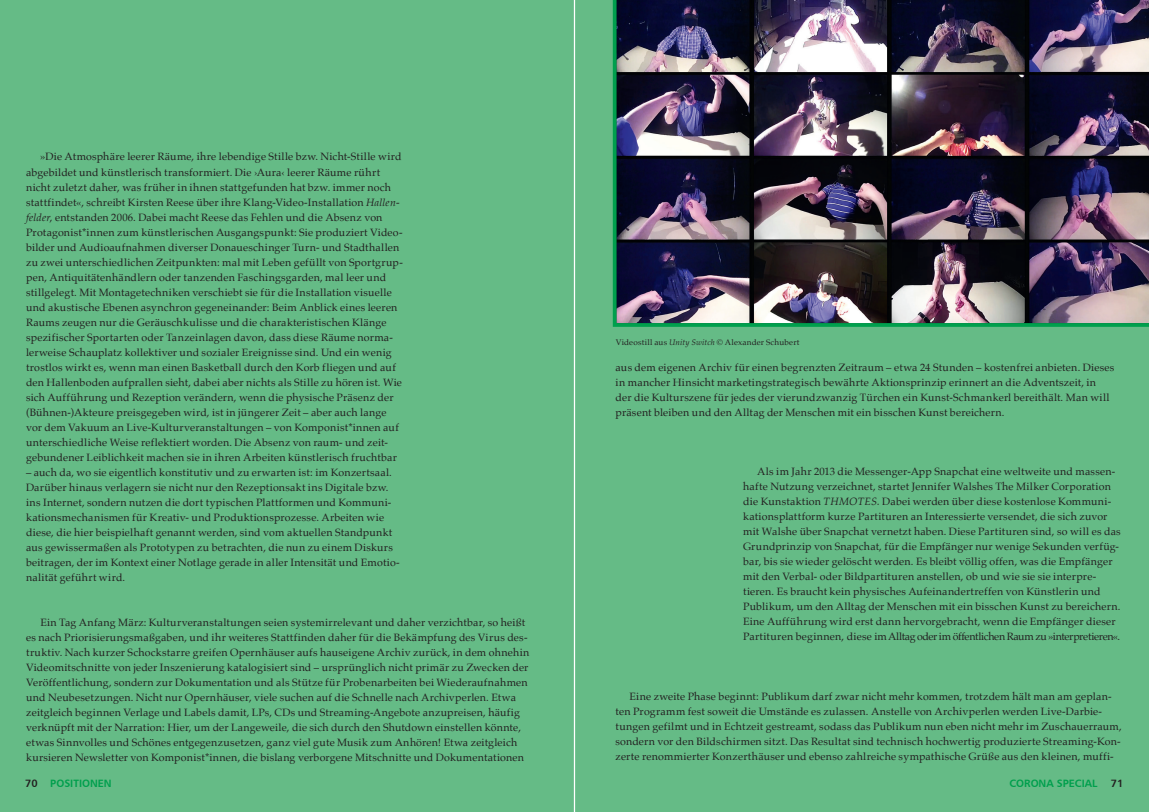
<style>
.page{position:relative;width:1149px;height:812px;background:#fff}
.page>*{position:absolute;margin:0;border:0;box-sizing:border-box;transform-origin:0 0}
.t1{font:10.62px/15px "Palatino";letter-spacing:.02em;color:#231f20}
.t2{font:10.62px "Humanist 777 BT Bold B";color:#009f4d}
.t3{font:10.62px "Humanist 777 BT Bold B";color:#231f20}
.t4{font:8.12px "Palatino";letter-spacing:.025em;color:#231f20}
.s1{font-style:italic}
.s2{color:#231f20}
</style>
<div class="page">
<div style="left:575px;top:0;width:573px;height:811px;background:#65bb86"></div>
<div style="left:0;top:0;width:574px;height:811px;background:#65bb86"></div>
<img style="left:612px;top:0;width:536px;height:327px">
<p class="t1" style="left:26px;top:149px;width:378px;text-indent:14px">»Die Atmosphäre leerer Räume, ihre lebendige Stille bzw. Nicht-Stille wird abgebildet und künstlerisch transformiert. Die ›Aura‹ leerer Räume rührt nicht zuletzt daher, was früher in ihnen stattgefunden hat bzw. immer noch stattfindet«, schreibt Kirsten Reese über ihre Klang-Video-Installation <span class="s1">Hallen&shy;felder</span>, entstanden 2006. Dabei macht Reese das Fehlen und die Absenz von Protagonist*innen zum künstlerischen Ausgangspunkt: Sie produziert Video&shy;bilder und Audioaufnahmen diverser Donaueschinger Turn- und Stadthallen zu zwei unterschiedlichen Zeitpunkten: mal mit Leben gefüllt von Sportgrup&shy;pen, Antiquitätenhändlern oder tanzenden Faschingsgarden, mal leer und stillgelegt. Mit Montagetechniken verschiebt sie für die Installation visuelle und akustische Ebenen asynchron gegeneinander: Beim Anblick eines leeren Raums zeugen nur die Geräuschkulisse und die charakteristischen Klänge spezifischer Sportarten oder Tanzeinlagen davon, dass diese Räume norma&shy;lerweise Schauplatz kollektiver und sozialer Ereignisse sind. Und ein wenig trostlos wirkt es, wenn man einen Basketball durch den Korb fliegen und auf den Hallenboden aufprallen sieht, dabei aber nichts als Stille zu hören ist. Wie sich Aufführung und Rezeption verändern, wenn die physische Präsenz der (Bühnen-)Akteure preisgegeben wird, ist in jüngerer Zeit – aber auch lange vor dem Vakuum an Live-Kulturveranstaltungen – von Komponist*innen auf unterschiedliche Weise reflektiert worden. Die Absenz von raum- und zeit&shy;gebundener Leiblichkeit machen sie in ihren Arbeiten künstlerisch fruchtbar</p>
<p class="t1" style="left:26px;top:464px;width:375px">– auch da, wo sie eigentlich konstitutiv und zu erwarten ist: im Konzertsaal.<br>Darüber hinaus verlagern sie nicht nur den Rezeptionsakt ins Digitale bzw. ins Internet, sondern nutzen die dort typischen Plattformen und Kommuni&shy;kationsmechanismen für Kreativ- und Produktionsprozesse. Arbeiten wie diese, die hier beispielhaft genannt werden, sind vom aktuellen Standpunkt aus gewissermaßen als Prototypen zu betrachten, die nun zu einem Diskurs beitragen, der im Kontext einer Notlage gerade in aller Intensität und Emotio&shy;nalität geführt wird.</p>
<p class="t1" style="left:26px;top:614px;width:504px;text-indent:14px">Ein Tag Anfang März: Kulturveranstaltungen seien systemirrelevant und daher verzichtbar, so heißt es nach Priorisierungsmaßgaben, und ihr weiteres Stattfinden daher für die Bekämpfung des Virus des&shy;truktiv. Nach kurzer Schockstarre greifen Opernhäuser aufs hauseigene Archiv zurück, in dem ohnehin Videomitschnitte von jeder Inszenierung katalogisiert sind – ursprünglich nicht primär zu Zwecken der Veröffentlichung, sondern zur Dokumentation und als Stütze für Probenarbeiten bei Wiederaufnahmen und Neubesetzungen. Nicht nur Opernhäuser, viele suchen auf die Schnelle nach Archivperlen. Etwa zeitgleich beginnen Verlage und Labels damit, LPs, CDs und Streaming-Angebote anzupreisen, häufig verknüpft mit der Narration: Hier, um der Langeweile, die sich durch den Shutdown einstellen könnte, etwas Sinnvolles und Schönes entgegenzusetzen, ganz viel gute Musik zum Anhören! Etwa zeitgleich kursieren Newsletter von Komponist*innen, die bislang verborgene Mitschnitte und Dokumentationen</p>
<p class="t4" style="left:615px;top:335px;width:185px">Videostill aus <span class="s1">Unity Switch</span> © Alexander Schubert</p>
<p class="t1" style="left:615px;top:359px;width:500px">aus dem eigenen Archiv für einen begrenzten Zeitraum – etwa 24 Stunden – kostenfrei anbieten. Dieses in mancher Hinsicht marketingstrategisch bewährte Aktionsprinzip erinnert an die Adventszeit, in der die Kulturszene für jedes der vierundzwanzig Türchen ein Kunst-Schmankerl bereithält. Man will präsent bleiben und den Alltag der Menschen mit ein bisschen Kunst bereichern.</p>
<p class="t1" style="left:742px;top:464px;width:379px;text-indent:14px">Als im Jahr 2013 die Messenger-App Snapchat eine weltweite und massen&shy;hafte Nutzung verzeichnet, startet Jennifer Walshes The Milker Corporation die Kunstaktion <span class="s1">THMOTES.</span> Dabei werden über diese kostenlose Kommuni&shy;kationsplattform kurze Partituren an Interessierte versendet, die sich zuvor mit Walshe über Snapchat vernetzt haben. Diese Partituren sind, so will es das Grundprinzip von Snapchat, für die Empfänger nur wenige Sekunden verfüg&shy;bar, bis sie wieder gelöscht werden. Es bleibt völlig offen, was die Empfänger mit den Verbal- oder Bildpartituren anstellen, ob und wie sie sie interpre&shy;tieren. Es braucht kein physisches Aufeinandertreffen von Künstlerin und Publikum, um den Alltag der Menschen mit ein bisschen Kunst zu bereichern.<br>Eine Aufführung wird erst dann hervorgebracht, wenn die Empfänger dieser Partituren beginnen, diese im Alltag oder im öffentlichen Raum zu »interpretieren«.</p>
<p class="t1" style="left:615px;top:688px;width:507px;text-indent:14px">Eine zweite Phase beginnt: Publikum darf zwar nicht mehr kommen, trotzdem hält man am geplan&shy;ten Programm fest soweit die Umstände es zulassen. Anstelle von Archivperlen werden Live-Darbie&shy;tungen gefilmt und in Echtzeit gestreamt, sodass das Publikum nun eben nicht mehr im Zuschauerraum, sondern vor den Bildschirmen sitzt. Das Resultat sind technisch hochwertig produzierte Streaming-Kon&shy;zerte renommierter Konzerthäuser und ebenso zahlreiche sympathische Grüße aus den kleinen, muffi-</p>
<p class="t2" style="left:25px;top:776px;width:88px"><span class="s2">70</span> POSITIONEN</p>
<p class="t2" style="left:1009px;top:776px;width:90px">CORONA SPECIAL</p>
<p class="t3" style="left:1110px;top:776px;width:14px">71</p>
</div>
